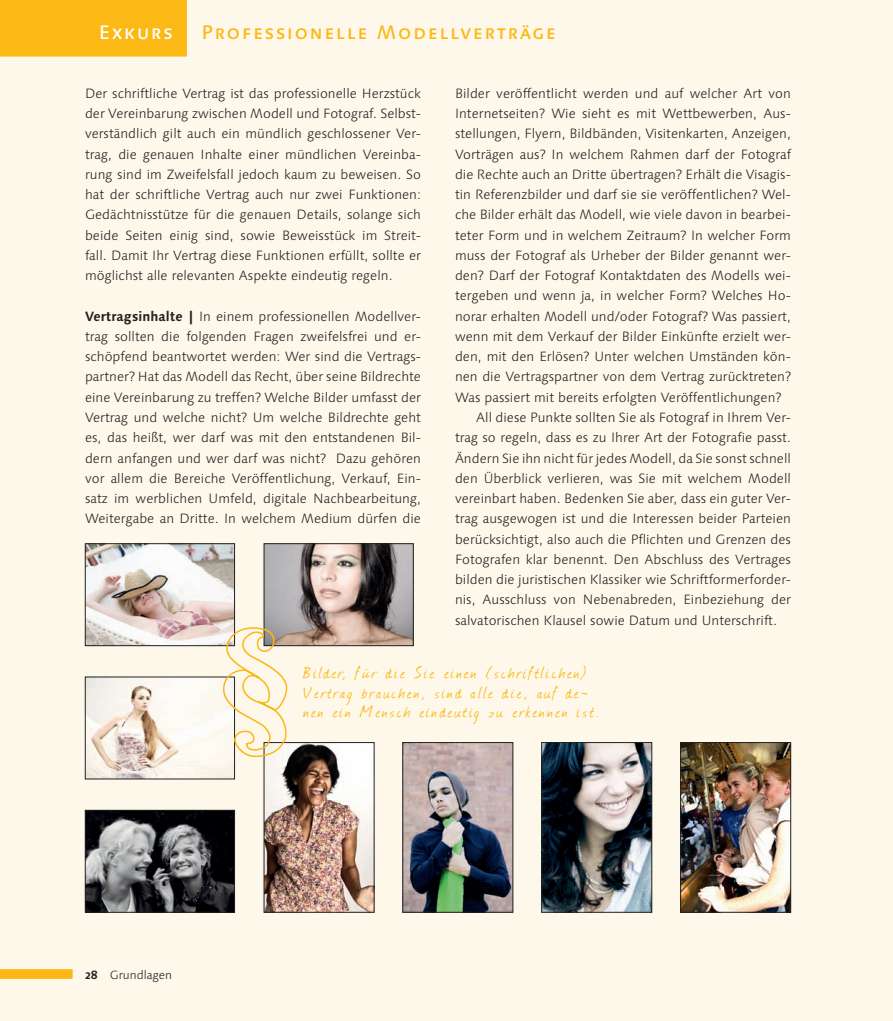
<style>
.page{position:relative;width:893px;height:1021px;background:#fff}
.page>*{position:absolute;margin:0;border:0;box-sizing:border-box;transform-origin:0 0}
.t1{font:19.5px/19.5px "Journal";letter-spacing:.12em;color:#fcb814}
.t2{font:500 19.5px "Linotype Syntax SC";letter-spacing:.1em;color:#fcb814}
.t3{font:500 19.5px "Linotype Syntax SC";letter-spacing:.1em;color:#fff}
.t4{font:300 13.5px/20.2px "Linotype Syntax Os F";letter-spacing:.005em;color:#231f20;text-align:justify}
.t5{font:300 12px "Linotype Syntax";color:#231f20}
.s1{font-weight:700}
.s2{font-family:"Linotype Syntax Os F";font-weight:700}
</style>
<div class="page">
<div style="left:0;top:0;width:893px;height:1020px;background:#fef8eb"></div>
<svg style="left:0;top:969px;width:73px;height:9px"></svg>
<img style="left:87px;top:812px;width:146px;height:98px">
<div style="left:85px;top:810px;width:150px;height:102px;border:1px solid #231f20"></div>
<img style="left:87px;top:678px;width:146px;height:99px">
<img style="left:543px;top:744px;width:107px;height:166px">
<div style="left:541px;top:742px;width:111px;height:170px;border:1px solid #231f20"></div>
<img style="left:682px;top:744px;width:107px;height:166px">
<div style="left:680px;top:742px;width:111px;height:170px;border:1px solid #231f20"></div>
<img style="left:266px;top:744px;width:106px;height:166px">
<img style="left:405px;top:744px;width:106px;height:166px">
<div style="left:403px;top:742px;width:110px;height:170px;border:1px solid #231f20"></div>
<img style="left:87px;top:545px;width:146px;height:99px">
<div style="left:85px;top:543px;width:150px;height:103px;border:1px solid #231f20"></div>
<img style="left:266px;top:545px;width:146px;height:99px">
<div style="left:264px;top:543px;width:150px;height:103px;border:1px solid #231f20"></div>
<svg style="left:216px;top:620px;width:85px;height:143px"></svg>
<div style="left:0;top:0;width:187px;height:57px;background:#fcb814"></div>
<h1 class="t3" style="left:99px;top:20px;width:75px">Exkurs</h1>
<h1 class="t2" style="left:201px;top:20px;width:356px">Professionelle Modellverträge</h1>
<p class="t4" style="left:85px;top:83px;width:337px">Der schriftliche Vertrag ist das professionelle Herzstück der Vereinbarung zwischen Modell und Fotograf. Selbst&shy;verständlich gilt auch ein mündlich geschlossener Ver&shy;trag, die genauen Inhalte einer mündlichen Vereinba&shy;rung sind im Zweifelsfall jedoch kaum zu beweisen. So hat der schriftliche Vertrag auch nur zwei Funktionen:<br>Gedächtnisstütze für die genauen Details, solange sich beide Seiten einig sind, sowie Beweisstück im Streit&shy;fall. Damit Ihr Vertrag diese Funktionen erfüllt, sollte er möglichst alle relevanten Aspekte eindeutig regeln.</p>
<p class="t4" style="left:85px;top:306px;width:337px"><span class="s1">Vertragsinhalte |</span> In einem professionellen Modellver&shy;trag sollten die folgenden Fragen zweifelsfrei und er&shy;schöpfend beantwortet werden: Wer sind die Vertrags&shy;partner? Hat das Modell das Recht, über seine Bildrechte eine Vereinbarung zu treffen? Welche Bilder umfasst der Vertrag und welche nicht? Um welche Bildrechte geht es, das heißt, wer darf was mit den entstandenen Bil&shy;dern anfangen und wer darf was nicht? Dazu gehören vor allem die Bereiche Veröffentlichung, Verkauf, Ein&shy;satz im werblichen Umfeld, digitale Nachbearbeitung, Weitergabe an Dritte. In welchem Medium dürfen die</p>
<p class="t4" style="left:455px;top:83px;width:337px">Bilder veröffentlicht werden und auf welcher Art von</p>
<p class="t4" style="left:455px;top:103px;width:337px">Internetseiten? Wie sieht es mit Wettbewerben, Aus-</p>
<p class="t4" style="left:455px;top:124px;width:337px">stellungen, Flyern, Bildbänden, Visitenkarten, Anzeigen,</p>
<p class="t4" style="left:455px;top:144px;width:337px">Vorträgen aus? In welchem Rahmen darf der Fotograf</p>
<p class="t4" style="left:455px;top:164px;width:337px">die Rechte auch an Dritte übertragen? Erhält die Visagis-</p>
<p class="t4" style="left:455px;top:184px;width:337px">tin Referenzbilder und darf sie sie veröffentlichen? Wel-</p>
<p class="t4" style="left:455px;top:205px;width:337px">che Bilder erhält das Modell, wie viele davon in bearbei-</p>
<p class="t4" style="left:455px;top:225px;width:337px">teter Form und in welchem Zeitraum? In welcher Form</p>
<p class="t4" style="left:455px;top:245px;width:337px">muss der Fotograf als Urheber der Bilder genannt wer-</p>
<p class="t4" style="left:455px;top:265px;width:337px">den? Darf der Fotograf Kontaktdaten des Modells wei-</p>
<p class="t4" style="left:455px;top:286px;width:337px">tergeben und wenn ja, in welcher Form? Welches Ho-</p>
<p class="t4" style="left:455px;top:306px;width:337px">norar erhalten Modell und/oder Fotograf? Was passiert,</p>
<p class="t4" style="left:455px;top:326px;width:337px">wenn mit dem Verkauf der Bilder Einkünfte erzielt wer-</p>
<p class="t4" style="left:455px;top:346px;width:337px">den, mit den Erlösen? Unter welchen Umständen kön-</p>
<p class="t4" style="left:455px;top:367px;width:337px">nen die Vertragspartner von dem Vertrag zurücktreten?</p>
<p class="t4" style="left:455px;top:387px;width:328px">Was passiert mit bereits erfolgten Veröffentlichungen?</p>
<p class="t4" style="left:476px;top:407px;width:316px">All diese Punkte sollten Sie als Fotograf in Ihrem Ver-</p>
<p class="t4" style="left:455px;top:427px;width:337px">trag so regeln, dass es zu Ihrer Art der Fotografie passt.</p>
<p class="t4" style="left:455px;top:448px;width:337px">Ändern Sie ihn nicht für jedes Modell, da Sie sonst schnell</p>
<p class="t4" style="left:455px;top:468px;width:337px">den Überblick verlieren, was Sie mit welchem Modell</p>
<p class="t4" style="left:455px;top:488px;width:337px">vereinbart haben. Bedenken Sie aber, dass ein guter Ver-</p>
<p class="t4" style="left:455px;top:508px;width:337px">trag ausgewogen ist und die Interessen beider Parteien</p>
<p class="t4" style="left:455px;top:529px;width:337px">berücksichtigt, also auch die Pflichten und Grenzen des</p>
<p class="t4" style="left:455px;top:549px;width:337px">Fotografen klar benennt. Den Abschluss des Vertrages</p>
<p class="t4" style="left:455px;top:569px;width:337px">bilden die juristischen Klassiker wie Schriftformerforder-</p>
<p class="t4" style="left:455px;top:589px;width:337px">nis, Ausschluss von Nebenabreden, Einbeziehung der</p>
<p class="t4" style="left:455px;top:610px;width:323px">salvatorischen Klausel sowie Datum und Unterschrift.</p>
<p class="t5" style="left:85px;top:967px;width:89px"><span class="s2">28</span> Grundlagen</p>
<h1 class="t1" style="left:303px;top:662px;width:298px">Bilder, für die Sie einen (schriftlichen)<br>Vertrag brauchen, sind alle die, auf de&shy;nen ein Mensch eindeutig zu erkennen ist.</h1>
</div>
